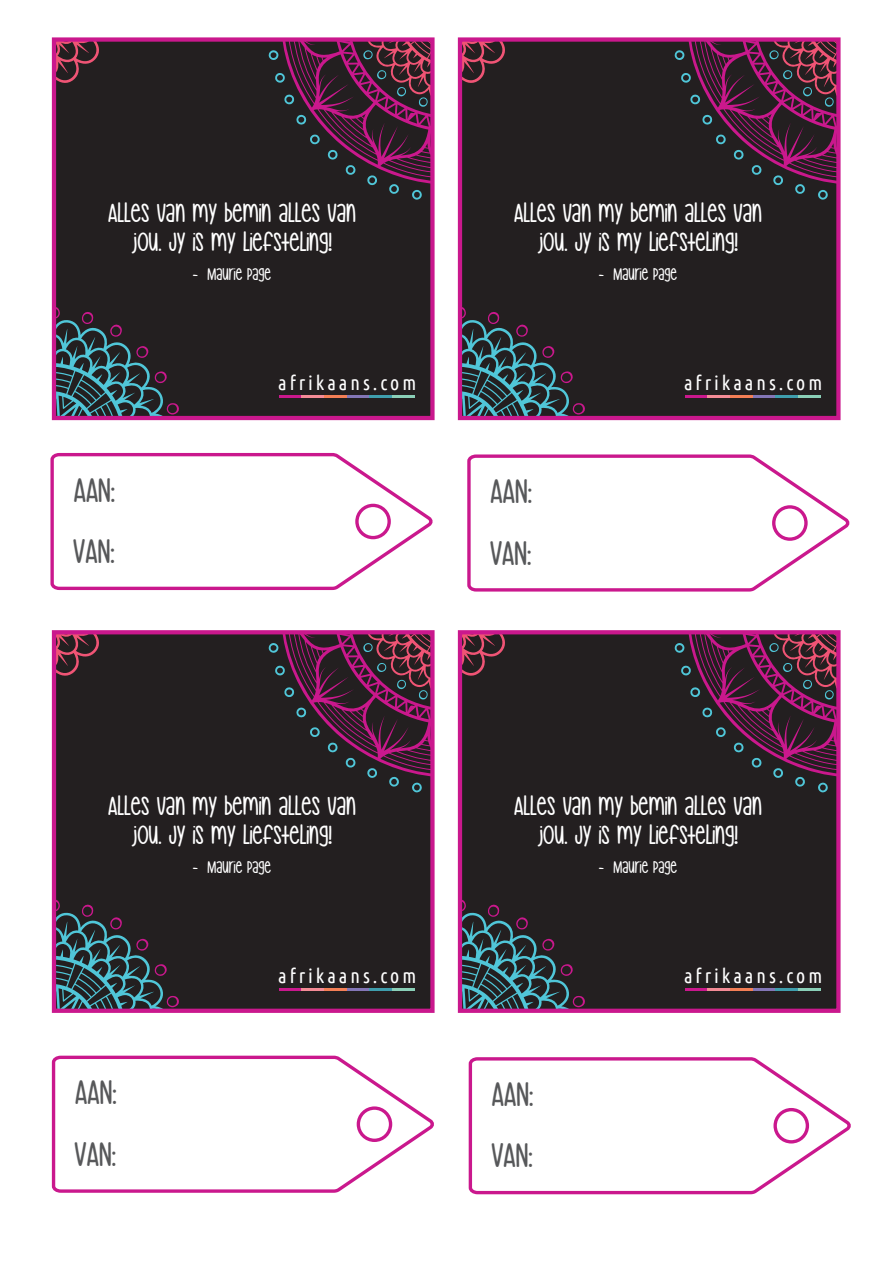
<style>
.page{position:relative;width:893px;height:1263px;background:#fff}
.page>*{position:absolute;margin:0;border:0;box-sizing:border-box;transform-origin:0 0}
.t1{font:34.35px/61.3px "Mf Hey Pretty Girl";color:#57585a}
.t2{font:26.25px/29.1px "Mf Hey Pretty Girl";color:#fff;text-align:center}
.t3{font:19.8px "Ubuntu Condensed";letter-spacing:.15em;color:#fff}
.t4{font:16.95px "Mf Hey Pretty Girl";color:#fff}
</style>
<div class="page">
<svg style="left:50px;top:453px;width:383px;height:138px"></svg>
<div style="left:368px;top:503px;width:49px;height:35px;background:#fff;border-radius:50%"></div>
<div style="left:355px;top:504px;width:36px;height:35px;border:3px solid #ca188d;border-radius:50%"></div>
<div style="left:54px;top:40px;width:378px;height:378px;background:#231f20"></div>
<hr style="left:279px;top:396px;width:23px;height:2px;background:#ca188d">
<hr style="left:302px;top:396px;width:22px;height:2px;background:#f48b96">
<hr style="left:324px;top:396px;width:23px;height:2px;background:#f47f56">
<hr style="left:347px;top:396px;width:23px;height:2px;background:#8376b6">
<hr style="left:370px;top:396px;width:22px;height:2px;background:#3f9ead">
<hr style="left:392px;top:396px;width:23px;height:2px;background:#8acfb7">
<svg style="left:268px;top:42px;width:162px;height:158px"></svg>
<svg style="left:57px;top:307px;width:122px;height:108px"></svg>
<svg style="left:57px;top:42px;width:42px;height:41px"></svg>
<div style="left:52px;top:37px;width:383px;height:383px;border:4px solid #ca188d"></div>
<div style="left:460px;top:40px;width:378px;height:378px;background:#231f20"></div>
<hr style="left:685px;top:396px;width:23px;height:2px;background:#ca188d">
<hr style="left:708px;top:396px;width:22px;height:2px;background:#f48b96">
<hr style="left:730px;top:396px;width:23px;height:2px;background:#f47f56">
<hr style="left:753px;top:396px;width:23px;height:2px;background:#8376b6">
<hr style="left:776px;top:396px;width:22px;height:2px;background:#3f9ead">
<hr style="left:798px;top:396px;width:23px;height:2px;background:#8acfb7">
<svg style="left:674px;top:42px;width:162px;height:158px"></svg>
<svg style="left:463px;top:307px;width:122px;height:108px"></svg>
<svg style="left:463px;top:42px;width:42px;height:41px"></svg>
<div style="left:458px;top:37px;width:383px;height:383px;border:4px solid #ca188d"></div>
<div style="left:54px;top:632px;width:378px;height:379px;background:#231f20"></div>
<hr style="left:279px;top:988px;width:23px;height:3px;background:#ca188d">
<hr style="left:302px;top:988px;width:22px;height:3px;background:#f48b96">
<hr style="left:324px;top:988px;width:23px;height:3px;background:#f47f56">
<hr style="left:347px;top:988px;width:23px;height:3px;background:#8376b6">
<hr style="left:370px;top:988px;width:22px;height:3px;background:#3f9ead">
<hr style="left:392px;top:988px;width:23px;height:3px;background:#8acfb7">
<svg style="left:268px;top:635px;width:162px;height:158px"></svg>
<svg style="left:57px;top:900px;width:122px;height:108px"></svg>
<svg style="left:57px;top:635px;width:42px;height:41px"></svg>
<div style="left:52px;top:630px;width:383px;height:383px;border:4px solid #ca188d"></div>
<div style="left:460px;top:632px;width:378px;height:379px;background:#231f20"></div>
<hr style="left:685px;top:988px;width:23px;height:3px;background:#ca188d">
<hr style="left:708px;top:988px;width:22px;height:3px;background:#f48b96">
<hr style="left:730px;top:988px;width:23px;height:3px;background:#f47f56">
<hr style="left:753px;top:988px;width:23px;height:3px;background:#8376b6">
<hr style="left:776px;top:988px;width:22px;height:3px;background:#3f9ead">
<hr style="left:798px;top:988px;width:23px;height:3px;background:#8acfb7">
<svg style="left:674px;top:635px;width:162px;height:158px"></svg>
<svg style="left:463px;top:900px;width:122px;height:108px"></svg>
<svg style="left:463px;top:635px;width:42px;height:41px"></svg>
<div style="left:458px;top:630px;width:383px;height:383px;border:4px solid #ca188d"></div>
<svg style="left:467px;top:454px;width:383px;height:138px"></svg>
<div style="left:784px;top:505px;width:50px;height:35px;background:#fff;border-radius:50%"></div>
<div style="left:772px;top:505px;width:36px;height:36px;border:3px solid #ca188d;border-radius:50%"></div>
<svg style="left:51px;top:1055px;width:383px;height:138px"></svg>
<div style="left:369px;top:1106px;width:50px;height:35px;background:#fff;border-radius:50%"></div>
<div style="left:357px;top:1106px;width:35px;height:36px;border:3px solid #ca188d;border-radius:50%"></div>
<svg style="left:468px;top:1057px;width:383px;height:138px"></svg>
<div style="left:786px;top:1108px;width:50px;height:34px;background:#fff;border-radius:50%"></div>
<div style="left:773px;top:1108px;width:36px;height:35px;border:3px solid #ca188d;border-radius:50%"></div>
<p class="t2" style="left:108px;top:199px;width:249px">ALLES VAN MY BEMIN ALLES VAN<br>JOU. JY IS MY LIEFSTELING!</p>
<p class="t4" style="left:193px;top:264px;width:80px">- –MAURIE PAGE</p>
<h1 class="t1" style="left:73px;top:460px;width:43px">AAN:<br>VAN:</h1>
<p class="t3" style="left:278px;top:371px;width:140px">afrikaans.com</p>
<p class="t2" style="left:514px;top:199px;width:249px">ALLES VAN MY BEMIN ALLES VAN<br>JOU. JY IS MY LIEFSTELING!</p>
<p class="t4" style="left:599px;top:264px;width:80px">- –MAURIE PAGE</p>
<h1 class="t1" style="left:490px;top:461px;width:43px">AAN:<br>VAN:</h1>
<p class="t3" style="left:684px;top:371px;width:140px">afrikaans.com</p>
<p class="t2" style="left:108px;top:792px;width:249px">ALLES VAN MY BEMIN ALLES VAN<br>JOU. JY IS MY LIEFSTELING!</p>
<p class="t4" style="left:193px;top:857px;width:80px">- –MAURIE PAGE</p>
<p class="t3" style="left:278px;top:964px;width:140px">afrikaans.com</p>
<p class="t2" style="left:514px;top:792px;width:249px">ALLES VAN MY BEMIN ALLES VAN<br>JOU. JY IS MY LIEFSTELING!</p>
<p class="t4" style="left:599px;top:857px;width:80px">- –MAURIE PAGE</p>
<p class="t3" style="left:684px;top:964px;width:140px">afrikaans.com</p>
<h1 class="t1" style="left:75px;top:1062px;width:43px">AAN:<br>VAN:</h1>
<h1 class="t1" style="left:491px;top:1064px;width:43px">AAN:<br>VAN:</h1>
</div>
